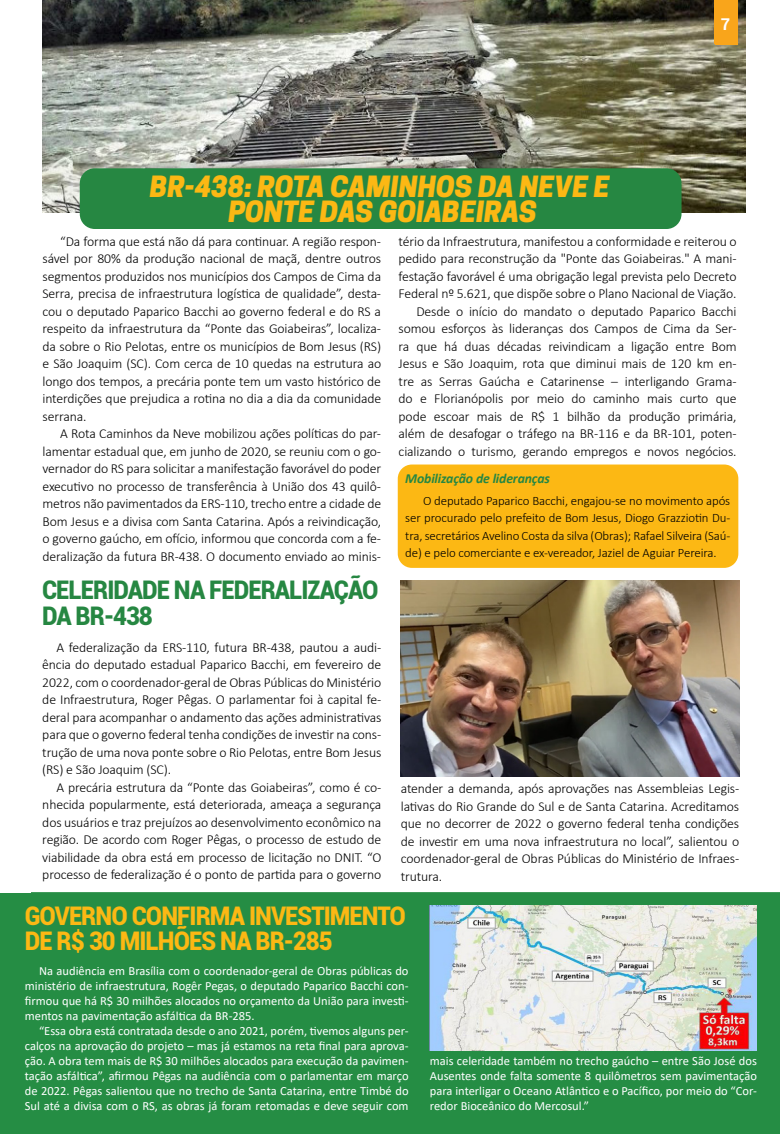
<style>
.page{position:relative;width:780px;height:1134px;background:#fff}
.page>*{position:absolute;margin:0;border:0;box-sizing:border-box;transform-origin:0 0}
.t1{font:italic 800 27.5px "Cooper Hewitt";color:#fcb814}
.t2{font:900 25.62px "Roboto";letter-spacing:-.04em;color:#fcb814;scale:.93 1}
.t3{font:900 25.62px/26.2px "Roboto";letter-spacing:-.04em;color:#268742;scale:.93 1}
.Texto{font:700 16.25px "Roboto";color:#fff}
.t4{font:italic 700 13.88px "Calibri";letter-spacing:-.01em;color:#268742}
.t5{font:300 13.75px/17.5px "Calibri";letter-spacing:-.01em;color:#000001;text-align:justify}
.t6{font:300 12.88px/17.5px "Calibri";letter-spacing:-.01em;color:#000001;text-align:justify}
.t7{font:12.5px/15px "Calibri";color:#fff;text-align:justify}
</style>
<div class="page">
<img style="left:43px;top:0;width:703px;height:213px">
<div style="left:398px;top:464px;width:340px;height:104px;background:#fcb814;border-radius:14px"></div>
<div style="left:0;top:892px;width:780px;height:242px;background:#258d44"></div>
<svg style="left:0;top:892px;width:18px;height:19px"></svg>
<div style="left:715px;top:0;width:22px;height:45px;background:#f9a51b"></div>
<div style="left:714px;top:0;width:22px;height:43px;background:#f9a51b"></div>
<img style="left:400px;top:580px;width:339px;height:196px">
<div style="left:80px;top:168px;width:601px;height:61px;background:#268742;border-radius:15px"></div>
<img style="left:430px;top:906px;width:327px;height:144px">
<p class="t1" style="left:150px;top:170px;width:461px">BR-438: ROTA CAMINHOS DA NEVE E</p>
<p class="t1" style="left:228px;top:195px;width:310px">PONTE DAS GOIABEIRAS</p>
<p class="Texto" style="left:720px;top:12px;width:11px">7</p>
<p class="t5" style="left:43px;top:232px;width:340px;text-indent:18px">“Da forma que está não dá para continuar. A região respon&shy;sável por 80% da produção nacional de maçã, dentre outros segmentos produzidos nos municípios dos Campos de Cima da Serra, precisa de infraestrutura logística de qualidade”, desta&shy;cou o deputado Paparico Bacchi ao governo federal e do RS a respeito da infraestrutura da “Ponte das Goiabeiras”, localiza&shy;da sobre o Rio Pelotas, entre os municípios de Bom Jesus (RS) e São Joaquim (SC). Com cerca de 10 quedas na estrutura ao longo dos tempos, a precária ponte tem um vasto histórico de interdições que prejudica a rotina no dia a dia da comunidade serrana.</p>
<p class="t5" style="left:43px;top:425px;width:340px;text-indent:18px">A Rota Caminhos da Neve mobilizou ações políticas do par&shy;lamentar estadual que, em junho de 2020, se reuniu com o go&shy;vernador do RS para solicitar a manifestação favorável do poder executivo no processo de transferência à União dos 43 quilô&shy;metros não pavimentados da ERS-110, trecho entre a cidade de Bom Jesus e a divisa com Santa Catarina. Após a reivindicação, o governo gaúcho, em ofício, informou que concorda com a fe&shy;deralização da futura BR-438. O documento enviado ao minis-</p>
<p class="t3" style="left:42px;top:576px;width:363px">CELERIDADE NA FEDERALIZAÇÃO<br>DA BR-438</p>
<p class="t5" style="left:398px;top:232px;width:339px">tério da Infraestrutura, manifestou a conformidade e reiterou o pedido para reconstrução da "Ponte das Goiabeiras." A mani&shy;festação favorável é uma obrigação legal prevista pelo Decreto Federal nº 5.621, que dispõe sobre o Plano Nacional de Viação.</p>
<p class="t5" style="left:398px;top:302px;width:339px;text-indent:18px">Desde o início do mandato o deputado Paparico Bacchi somou esforços às lideranças dos Campos de Cima da Ser&shy;ra que há duas décadas reivindicam a ligação entre Bom Jesus e São Joaquim, rota que diminui mais de 120 km en&shy;tre as Serras Gaúcha e Catarinense – interligando Grama&shy;do e Florianópolis por meio do caminho mais curto que pode escoar mais de R$ 1 bilhão da produção primária, além de desafogar o tráfego na BR-116 e da BR-101, poten&shy;cializando o turismo, gerando empregos e novos negócios.</p>
<p class="t4" style="left:405px;top:469px;width:146px">Mobilização de lideranças</p>
<p class="t6" style="left:405px;top:491px;width:326px;text-indent:18px">O deputado Paparico Bacchi, engajou-se no movimento após ser procurado pelo prefeito de Bom Jesus, Diogo Grazziotin Du&shy;tra, secretários Avelino Costa da silva (Obras); Rafael Silveira (Saú&shy;de) e pelo comerciante e ex-vereador, Jaziel de Aguiar Pereira.</p>
<p class="t5" style="left:42px;top:638px;width:340px;text-indent:14px">A federalização da ERS-110, futura BR-438, pautou a audi&shy;ência do deputado estadual Paparico Bacchi, em fevereiro de 2022, com o coordenador-geral de Obras Públicas do Ministério de Infraestrutura, Roger Pêgas. O parlamentar foi à capital fe&shy;deral para acompanhar o andamento das ações administrativas para que o governo federal tenha condições de investir na cons&shy;trução de uma nova ponte sobre o Rio Pelotas, entre Bom Jesus (RS) e São Joaquim (SC).</p>
<p class="t5" style="left:42px;top:778px;width:340px;text-indent:14px">A precária estrutura da “Ponte das Goiabeiras”, como é co&shy;nhecida popularmente, está deteriorada, ameaça a segurança dos usuários e traz prejuízos ao desenvolvimento econômico na região. De acordo com Roger Pêgas, o processo de estudo de viabilidade da obra está em processo de licitação no DNIT. “O processo de federalização é o ponto de partida para o governo</p>
<p class="t5" style="left:401px;top:780px;width:340px">atender a demanda, após aprovações nas Assembleias Legis&shy;lativas do Rio Grande do Sul e de Santa Catarina. Acreditamos que no decorrer de 2022 o governo federal tenha condições de investir em uma nova infraestrutura no local”, salientou o coordenador-geral de Obras Públicas do Ministério de Infraes&shy;trutura.</p>
<p class="t2" style="left:25px;top:897px;width:411px">GOVERNO CONFIRMA INVESTIMENTO</p>
<p class="t2" style="left:25px;top:922px;width:332px">DE R$ 30 MILHÕES NA BR-285</p>
<p class="t7" style="left:25px;top:963px;width:385px;text-indent:14px">Na audiência em Brasília com o coordenador-geral de Obras públicas do ministério de infraestrutura, Rogêr Pegas, o deputado Paparico Bacchi con&shy;firmou que há R$ 30 milhões alocados no orçamento da União para investi&shy;mentos na pavimentação asfáltica da BR-285.</p>
<p class="t7" style="left:25px;top:1023px;width:385px;text-indent:14px">“Essa obra está contratada desde o ano 2021, porém, tivemos alguns per&shy;calços na aprovação do projeto – mas já estamos na reta final para aprova&shy;ção. A obra tem mais de R$ 30 milhões alocados para execução da pavimen&shy;tação asfáltica”, afirmou Pêgas na audiência com o parlamentar em março de 2022. Pêgas salientou que no trecho de Santa Catarina, entre Timbé do Sul até a divisa com o RS, as obras já foram retomadas e deve seguir com</p>
<p class="t7" style="left:430px;top:1053px;width:328px">mais celeridade também no trecho gaúcho – entre São José dos Ausentes onde falta somente 8 quilômetros sem pavimentação para interligar o Oceano Atlântico e o Pacífico, por meio do “Cor&shy;redor Bioceânico do Mercosul.”</p>
</div>
